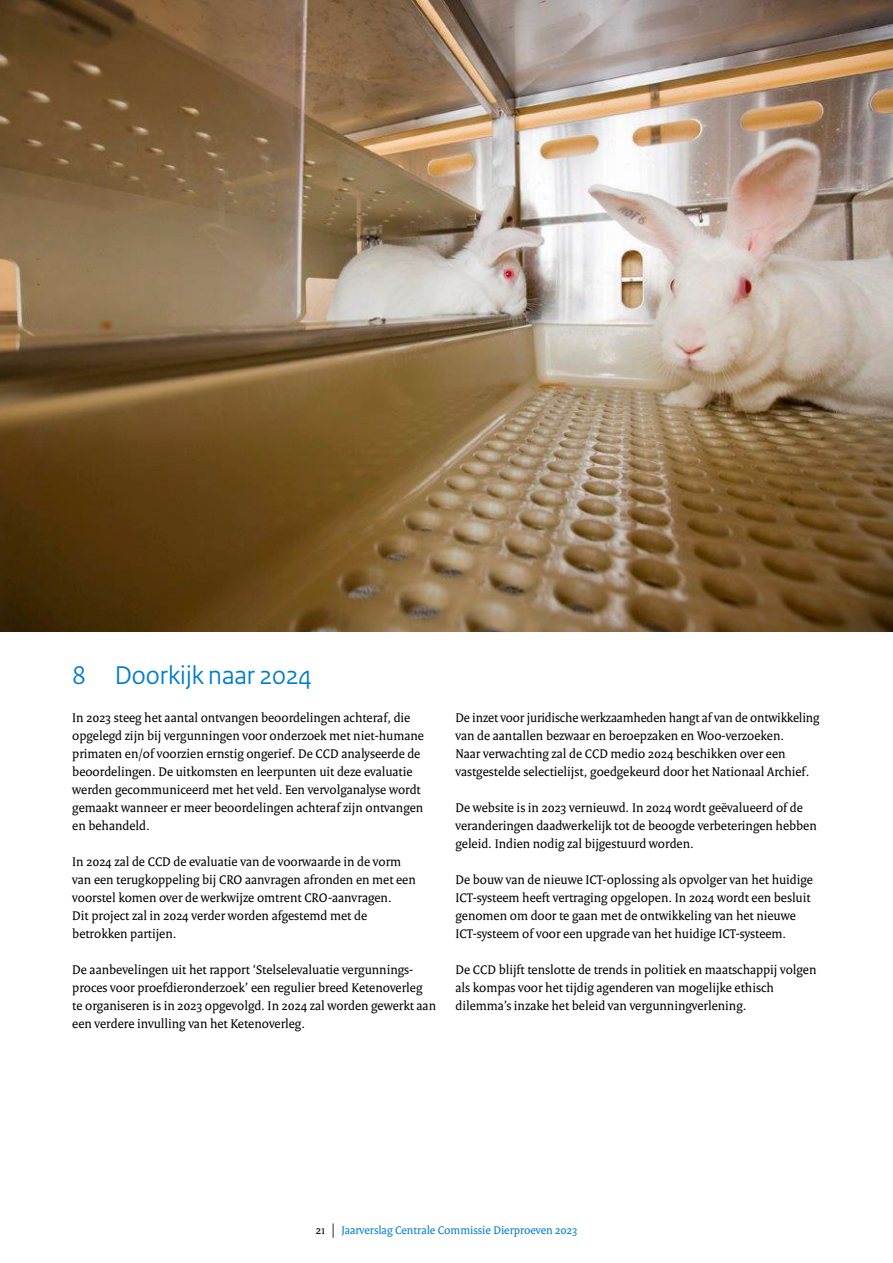
<style>
.page{position:relative;width:893px;height:1263px;background:#fff}
.page>*{position:absolute;margin:0;border:0;box-sizing:border-box;transform-origin:0 0}
.H2_03_RO_Kop{font:27px "Rijksoverheid Sans Heading";color:#007ccb}
.P_10_RO_Broodtekst_Serif{font:13.5px/18px "Rijksoverheid Serif";color:#000}
.t1{font:12px "Rijksoverheid Serif";color:#007ccb}
.s1{color:#000}
.s2{font-size:14.25px;color:#000}
</style>
<div class="page">
<img style="left:0;top:0;width:893px;height:631px">
<h2 class="H2_03_RO_Kop" style="left:72px;top:659px;width:241px">8 Doorkijk naar 2024</h2>
<p class="P_10_RO_Broodtekst_Serif" style="left:72px;top:708px;width:353px">In 2023 steeg het aantal ontvangen beoordelingen achteraf, die opgelegd zijn bij vergunningen voor onderzoek met niet-humane primaten en/of voorzien ernstig ongerief. De CCD analyseerde de beoordelingen. De uitkomsten en leerpunten uit deze evaluatie werden gecommuniceerd met het veld. Een vervolganalyse wordt gemaakt wanneer er meer beoordelingen achteraf zijn ontvangen en behandeld.</p>
<p class="P_10_RO_Broodtekst_Serif" style="left:72px;top:852px;width:345px">In 2024 zal de CCD de evaluatie van de voorwaarde in de vorm van een terugkoppeling bij CRO aanvragen afronden en met een voorstel komen over de werkwijze omtrent CRO-aanvragen.<br>Dit project zal in 2024 verder worden afgestemd met de betrokken partijen.</p>
<p class="P_10_RO_Broodtekst_Serif" style="left:72px;top:960px;width:365px">De aanbevelingen uit het rapport ‘Stelselevaluatie vergunnings&shy;proces voor proefdieronderzoek’ een regulier breed Ketenoverleg<br>te organiseren is in 2023 opgevolgd. In 2024 zal worden gewerkt aan een verdere invulling van het Ketenoverleg.</p>
<p class="P_10_RO_Broodtekst_Serif" style="left:455px;top:708px;width:365px">De inzet voor juridische werkzaamheden hangt af van de ontwikkeling van de aantallen bezwaar en beroepzaken en Woo-verzoeken.<br>Naar verwachting zal de CCD medio 2024 beschikken over een vastgestelde selectielijst, goedgekeurd door het Nationaal Archief.</p>
<p class="P_10_RO_Broodtekst_Serif" style="left:455px;top:798px;width:363px">De website is in 2023 vernieuwd. In 2024 wordt geëvalueerd of de veranderingen daadwerkelijk tot de beoogde verbeteringen hebben geleid. Indien nodig zal bijgestuurd worden.</p>
<p class="P_10_RO_Broodtekst_Serif" style="left:455px;top:870px;width:359px">De bouw van de nieuwe ICT-oplossing als opvolger van het huidige ICT-systeem heeft vertraging opgelopen. In 2024 wordt een besluit genomen om door te gaan met de ontwikkeling van het nieuwe ICT-systeem of voor een upgrade van het huidige ICT-systeem.</p>
<p class="P_10_RO_Broodtekst_Serif" style="left:455px;top:960px;width:362px">De CCD blijft tenslotte de trends in politiek en maatschappij volgen als kompas voor het tijdig agenderen van mogelijke ethisch dilemma’s inzake het beleid van vergunningverlening.</p>
<p class="t1" style="left:316px;top:1223px;width:263px"><span class="s1">21</span> <span class="s2">|</span> Jaarverslag Centrale Commissie Dierproeven 2023</p>
</div>
